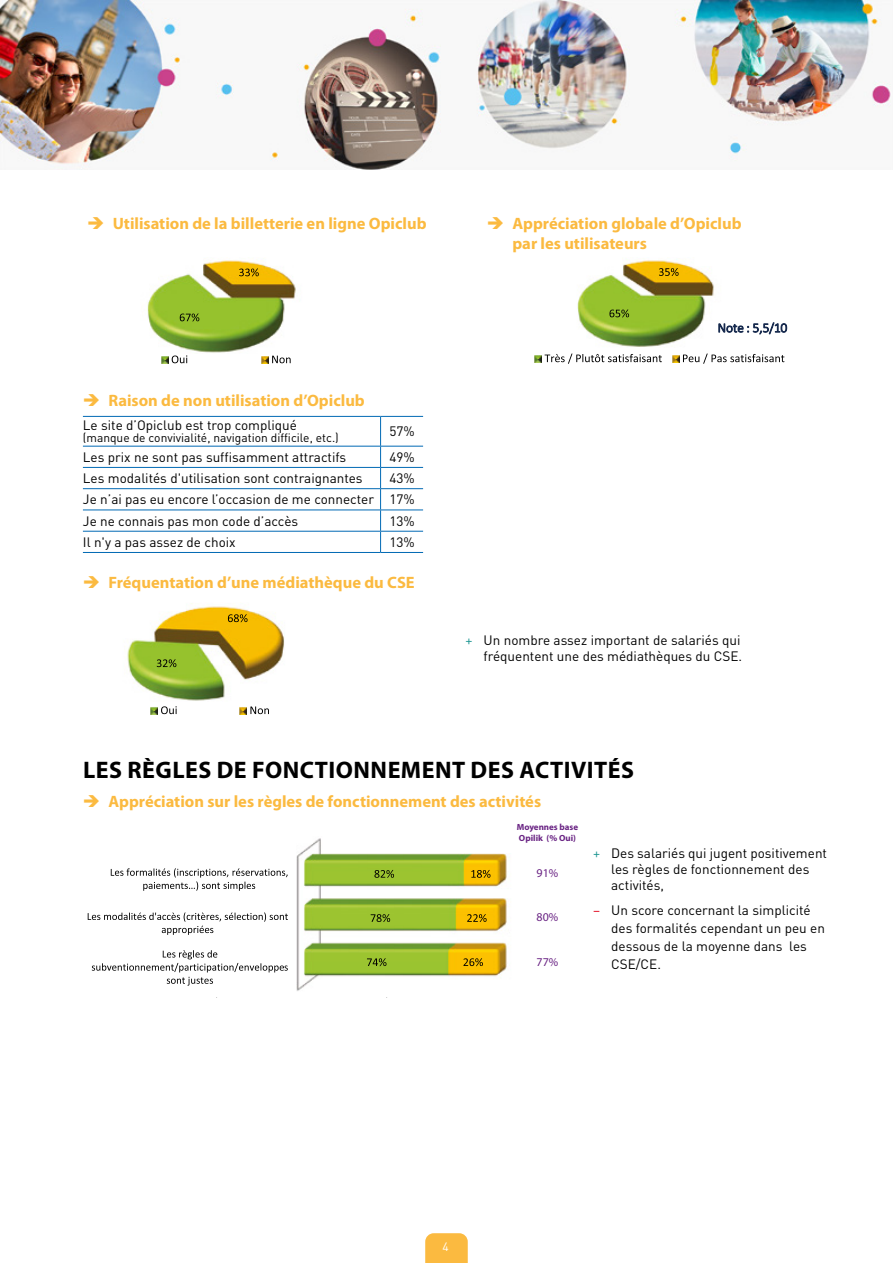
<style>
.page{position:relative;width:893px;height:1263px;background:#fff}
.page>*{position:absolute;margin:0;border:0;box-sizing:border-box;transform-origin:0 0}
.t1{font:700 24px "Myriad Pro";letter-spacing:.02em;color:#000}
.t2{font:700 16.5px/19.8px "Myriad Pro";color:#fbba40}
.t3{font:13.5px/16.2px "DINOT";color:#000}
.t4{font:12px "DINOT";color:#000}
.t5{font:12px "Myriad Pro";color:#692383}
.t6{font:12px "DINOT";color:#fff}
.t7{font:700 9px/10.8px "Myriad Pro";color:#692383}
.s1{color:#209793}
.s2{color:#e2071d}
</style>
<div class="page">
<svg style="left:425px;top:1233px;width:43px;height:30px"></svg>
<img style="left:147px;top:260px;width:149px;height:93px">
<svg style="left:180px;top:313px;width:19px;height:8px"></svg>
<svg style="left:239px;top:268px;width:20px;height:8px"></svg>
<svg style="left:161px;top:355px;width:26px;height:8px"></svg>
<svg style="left:261px;top:356px;width:30px;height:7px"></svg>
<svg style="left:534px;top:260px;width:254px;height:104px"></svg>
<hr style="left:83px;top:416px;width:298px;height:1px;background:#0069b4">
<hr style="left:381px;top:416px;width:42px;height:1px;background:#0069b4">
<hr style="left:83px;top:446px;width:298px;height:1px;background:#0069b4">
<hr style="left:381px;top:446px;width:42px;height:1px;background:#0069b4">
<hr style="left:83px;top:467px;width:298px;height:1px;background:#0069b4">
<hr style="left:381px;top:467px;width:42px;height:1px;background:#0069b4">
<hr style="left:83px;top:488px;width:298px;height:1px;background:#0069b4">
<hr style="left:381px;top:488px;width:42px;height:1px;background:#0069b4">
<hr style="left:83px;top:510px;width:298px;height:1px;background:#0069b4">
<hr style="left:381px;top:510px;width:42px;height:1px;background:#0069b4">
<hr style="left:83px;top:531px;width:298px;height:1px;background:#0069b4">
<hr style="left:381px;top:531px;width:42px;height:1px;background:#0069b4">
<svg style="left:380px;top:417px;width:1px;height:135px"></svg>
<hr style="left:83px;top:552px;width:298px;height:1px;background:#0069b4">
<hr style="left:381px;top:552px;width:42px;height:1px;background:#0069b4">
<svg style="left:127px;top:603px;width:157px;height:112px"></svg>
<img style="left:296px;top:838px;width:214px;height:153px">
<svg style="left:111px;top:868px;width:177px;height:23px"></svg>
<svg style="left:88px;top:912px;width:200px;height:23px"></svg>
<svg style="left:92px;top:950px;width:196px;height:36px"></svg>
<svg style="left:374px;top:870px;width:20px;height:8px"></svg>
<svg style="left:371px;top:914px;width:19px;height:8px"></svg>
<svg style="left:367px;top:958px;width:19px;height:8px"></svg>
<svg style="left:471px;top:870px;width:19px;height:8px"></svg>
<svg style="left:467px;top:914px;width:20px;height:8px"></svg>
<svg style="left:463px;top:958px;width:20px;height:8px"></svg>
<img style="left:0;top:0;width:891px;height:170px">
<p class="t2" style="left:113px;top:213px;width:315px">Utilisation de la billetterie en ligne Opiclub</p>
<p class="t2" style="left:512px;top:213px;width:231px">Appréciation globale d’Opiclub par les utilisateurs</p>
<p class="t2" style="left:108px;top:390px;width:258px">Raison de non utilisation d’Opiclub</p>
<p class="t3" style="left:83px;top:417px;width:216px">Le site d’Opiclub est trop compliqué</p>
<p class="t4" style="left:83px;top:431px;width:257px">(manque de convivialité, navigation difficile, etc.)</p>
<p class="t3" style="left:389px;top:423px;width:27px">57%</p>
<p class="t3" style="left:83px;top:449px;width:265px">Les prix ne sont pas suffisamment attractifs</p>
<p class="t3" style="left:389px;top:449px;width:27px">49%</p>
<p class="t3" style="left:83px;top:470px;width:281px">Les modalités d'utilisation sont contraignantes</p>
<p class="t3" style="left:83px;top:467px;width:333px;line-height:21.3px;text-align:justify;text-indent:306px">43% Je n’ai pas eu encore l’occasion de me connecter 17% Je ne connais pas mon code d’accès</p>
<p class="t3" style="left:389px;top:512px;width:27px">13%</p>
<p class="t3" style="left:83px;top:534px;width:154px">Il n'y a pas assez de choix</p>
<p class="t3" style="left:389px;top:534px;width:27px">13%</p>
<p class="t2" style="left:108px;top:572px;width:308px">Fréquentation d’une médiathèque du CSE</p>
<p class="t3" style="left:466px;top:631px;width:278px;text-align:right"><span class="s1">+</span> Un nombre assez important de salariés qui fréquentent une des médiathèques du CSE.</p>
<h1 class="t1" style="left:83px;top:754px;width:552px">LES RÈGLES DE FONCTIONNEMENT DES ACTIVITÉS</h1>
<p class="t2" style="left:108px;top:790px;width:434px">Appréciation sur les règles de fonctionnement des activités</p>
<p class="t7" style="left:517px;top:821px;width:63px">Moyennes base<br>Opilik (% Oui)</p>
<p class="t5" style="left:537px;top:866px;width:23px">91%</p>
<p class="t5" style="left:537px;top:910px;width:23px">80%</p>
<p class="t5" style="left:537px;top:955px;width:23px">77%</p>
<p class="t3" style="left:611px;top:845px;width:217px;text-indent:-18px"><span class="s1">+</span> Des salariés qui jugent positivement les règles de fonctionnement des activités,</p>
<p class="t3" style="left:611px;top:901px;width:215px;line-height:18px;text-indent:-18px"><span class="s2">–</span> Un score concernant la simplicité des formalités cependant un peu en dessous de la moyenne dans les<br>CSE/CE.</p>
<p class="t6" style="left:443px;top:1239px;width:8px">4</p>
</div>
